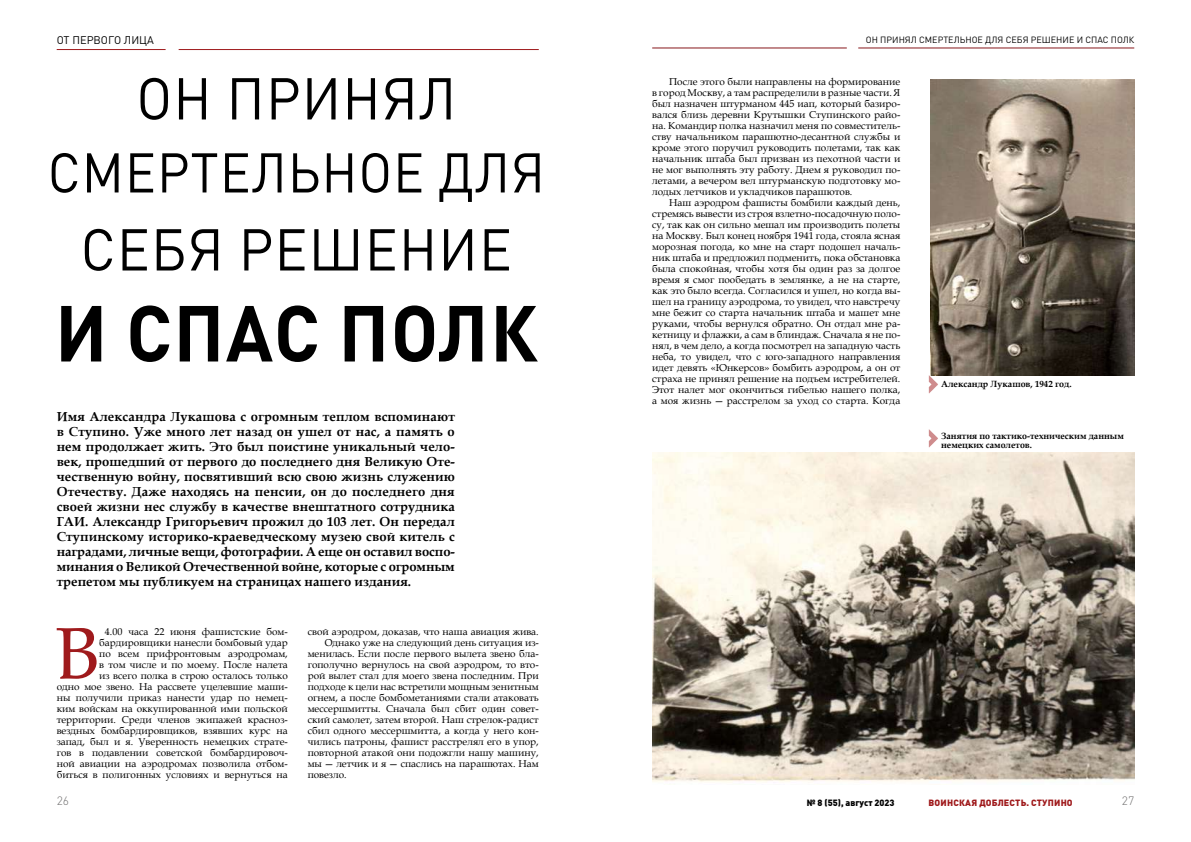
<style>
.page{position:relative;width:1191px;height:842px;background:#fff}
.page>*{position:absolute;margin:0;border:0;box-sizing:border-box;transform-origin:0 0}
.t1{font:700 78px "DIN Pro";letter-spacing:.02em;color:#000;scale:.95 1}
.t2{font:73px "Book Antiqua";color:#9f1a1c}
.t3{font:58px "DIN Pro";letter-spacing:.02em;color:#000;scale:.95 1}
.t4{font:55px "DIN Pro";letter-spacing:.02em;color:#000;scale:.94 1}
.t5{font:700 13px/15px "Book Antiqua";color:#000;text-align:justify}
.t6{font:300 12px "DIN Pro";color:#706f6f}
.t7{font:11px "DIN Pro";color:#000}
.t8{font:10px/11px "Book Antiqua";color:#000;text-align:justify}
.t9{font:700 9px/9px "Book Antiqua";color:#000}
.t10{font:9px "DIN Pro";color:#000}
.t11{font:900 9px "DIN Pro";letter-spacing:.02em;color:#9f1a1c}
.t12{font:900 9px "DIN Pro";color:#000}
.s1{color:#fff}
</style>
<div class="page">
<svg style="left:928px;top:429px;width:10px;height:18px"></svg>
<hr style="left:179px;top:49px;width:360px;height:1px;background:#9f1a1c">
<hr style="left:57px;top:49px;width:109px;height:1px;background:#9f1a1c">
<hr style="left:858px;top:47px;width:276px;height:1px;background:#86171b">
<hr style="left:652px;top:47px;width:194px;height:1px;background:#86171b">
<img style="left:930px;top:80px;width:204px;height:295px">
<img style="left:652px;top:452px;width:482px;height:331px">
<svg style="left:928px;top:375px;width:10px;height:18px"></svg>
<p class="t7" style="left:57px;top:33px;width:99px">ОТ ПЕРВОГО ЛИЦА</p>
<h3 class="t3" style="left:136px;top:53px;width:338px">ОН ПРИНЯЛ</h3>
<h3 class="t4" style="left:48px;top:129px;width:530px">СМЕРТЕЛЬНОЕ ДЛЯ</h3>
<h3 class="t3" style="left:81px;top:204px;width:455px">СЕБЯ РЕШЕНИЕ</h3>
<h1 class="t1" style="left:55px;top:268px;width:509px">И СПАС ПОЛК</h1>
<p class="t5" style="left:57px;top:409px;width:400px">Имя Александра Лукашова с огромным теплом вспоминают в Ступино. Уже много лет назад он ушел от нас, а память о нем продолжает жить. Это был поистине уникальный чело&shy;век, прошедший от первого до последнего дня Великую Оте&shy;чественную войну, посвятивший всю свою жизнь служению Отечеству. Даже находясь на пенсии, он до последнего дня своей жизни нес службу в качестве внештатного сотрудника ГАИ. Александр Григорьевич прожил до 103 лет. Он передал Ступинскому историко-краеведческому музею свой китель с наградами, личные вещи, фотографии. А еще он оставил воспо&shy;минания о Великой Отечественной войне, которые с огромным трепетом мы публикуем на страницах нашего издания.</p>
<p class="t8" style="left:57px;top:625px;width:233px;text-align:right"><span class="s1">о</span>4.00 часа 22 июня фашистские бом&shy;бардировщики нанесли бомбовый удар<br>по всем прифронтовым аэродромам,<br>в том числе и по моему. После налета<br>из всего полка в строю осталось только<br>одно мое звено. На рассвете уцелевшие маши&shy;ны получили приказ нанести удар по немец&shy;ким войскам на оккупированной ими польской территории. Среди членов экипажей красноз&shy;вездных бомбардировщиков, взявших курс на запад, был и я. Уверенность немецких страте&shy;гов в подавлении советской бомбардировоч&shy;ной авиации на аэродромах позволила отбом&shy;биться в полигонных условиях и вернуться на</p>
<p class="t8" style="left:308px;top:625px;width:233px">свой аэродром, доказав, что наша авиация жива.</p>
<h2 class="t2" style="left:55px;top:603px;width:46px">В</h2>
<p class="t8" style="left:325px;top:636px;width:216px">Однако уже на следующий день ситуация из-</p>
<p class="t8" style="left:308px;top:647px;width:233px">менилась. Если после первого вылета звено бла-</p>
<p class="t8" style="left:308px;top:658px;width:233px">гополучно вернулось на свой аэродром, то вто-</p>
<p class="t8" style="left:308px;top:669px;width:233px">рой вылет стал для моего звена последним. При</p>
<p class="t8" style="left:308px;top:680px;width:233px">подходе к цели нас встретили мощным зенитным</p>
<p class="t8" style="left:308px;top:691px;width:233px">огнем, а после бомбометаниями стали атаковать</p>
<p class="t8" style="left:308px;top:702px;width:233px">мессершмитты. Сначала был сбит один совет-</p>
<p class="t8" style="left:308px;top:713px;width:233px">ский самолет, затем второй. Наш стрелок--радист</p>
<p class="t8" style="left:308px;top:724px;width:233px">сбил одного мессершмитта, а когда у него кон-</p>
<p class="t8" style="left:308px;top:735px;width:233px">чились патроны, фашист расстрелял его в упор,</p>
<p class="t8" style="left:308px;top:746px;width:233px">повторной атакой они подожгли нашу машину,</p>
<p class="t8" style="left:308px;top:757px;width:233px">мы — летчик и я — спаслись на парашютах. Нам</p>
<p class="t8" style="left:308px;top:768px;width:40px">повезло.</p>
<p class="t10" style="left:866px;top:34px;width:270px">ОН ПРИНЯЛ СМЕРТЕЛЬНОЕ ДЛЯ СЕБЯ РЕШЕНИЕ И СПАС ПОЛК</p>
<p class="t8" style="left:652px;top:76px;width:250px;text-indent:17px">После этого были направлены на формирование в город Москву, а там распределили в разные части. Я был назначен штурманом 445 иап, который базиро&shy;вался близь деревни Крутышки Ступинского райо&shy;на. Командир полка назначил меня по совместитель&shy;ству начальником парашютно--десантной службы и кроме этого поручил руководить полетами, так как начальник штаба был призван из пехотной части и не мог выполнять эту работу. Днем я руководил по&shy;летами, а вечером вел штурманскую подготовку мо&shy;лодых летчиков и укладчиков парашютов.</p>
<p class="t8" style="left:652px;top:197px;width:250px;text-indent:17px">Наш аэродром фашисты бомбили каждый день, стремясь вывести из строя взлетно--посадочную поло&shy;су, так как он сильно мешал им производить полеты на Москву. Был конец ноября 1941 года, стояла ясная морозная погода, ко мне на старт подошел началь&shy;ник штаба и предложил подменить, пока обстановка была спокойная, чтобы хотя бы один раз за долгое время я смог пообедать в землянке, а не на старте, как это было всегда. Согласился и ушел, но когда вы&shy;шел на границу аэродрома, то увидел, что навстречу мне бежит со старта начальник штаба и машет мне руками, чтобы вернулся обратно. Он отдал мне ра&shy;кетницу и флажки, а сам в блиндаж. Сначала я не по&shy;нял, в чем дело, а когда посмотрел на западную часть неба, то увидел, что с юго-западного направления идет девять «Юнкерсов» бомбить аэродром, а он от страха не принял решение на подъем истребителей.<br>Этот налет мог окончиться гибелью нашего полка, а моя жизнь — расстрелом за уход со старта. Когда</p>
<p class="t9" style="left:941px;top:379px;width:132px">Александр Лукашов, 1942 год.</p>
<p class="t9" style="left:941px;top:431px;width:184px">Занятия по тактико-техническим данным немецких самолетов.</p>
<p class="t6" style="left:57px;top:792px;width:14px">26</p>
<p class="t12" style="left:807px;top:795px;width:89px">№ 8 (55), август 2023</p>
<p class="t11" style="left:928px;top:795px;width:146px">ВОИНСКАЯ ДОБЛЕСТЬ. СТУПИНО</p>
<p class="t6" style="left:1122px;top:791px;width:14px">27</p>
</div>
